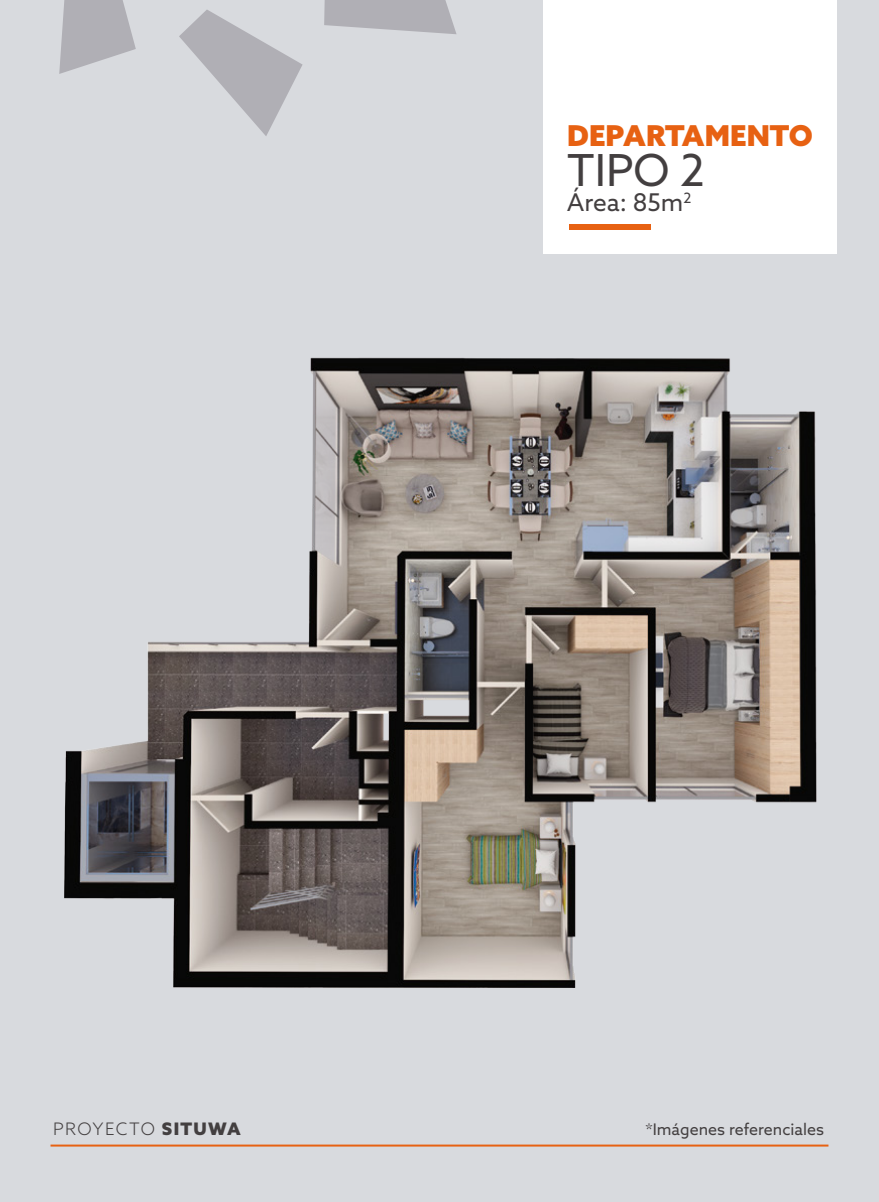
<style>
.page{position:relative;width:879px;height:1202px;background:#d8dade}
.page>*{position:absolute;margin:0;border:0;box-sizing:border-box;transform-origin:0 0}
.t1{font:44.2px "Azo Sans";color:#433f40}
.t2{font:900 28.8px "Azo Sans";color:#e76112}
.t3{font:24.4px "Azo Sans";color:#433f40}
.t4{font:300 17.2px "Azo Sans";letter-spacing:.08em;color:#433f40}
.t5{font:16px "Azo Sans";color:#433f40}
.s1{font-weight:900}
</style>
<div class="page">
<svg style="left:59px;top:0;width:77px;height:74px"></svg>
<svg style="left:179px;top:10px;width:124px;height:126px"></svg>
<svg style="left:324px;top:0;width:132px;height:34px"></svg>
<img style="left:64px;top:357px;width:753px;height:630px">
<hr style="left:51px;top:1144px;width:777px;height:2px;background:#e76112">
<div style="left:543px;top:0;width:294px;height:254px;background:#fff"></div>
<div style="left:569px;top:224px;width:82px;height:6px;background:#e76112"></div>
<h2 class="t2" style="left:567px;top:117px;width:247px">DEPARTAMENTO</h2>
<h1 class="t1" style="left:567px;top:142px;width:139px">TIPO 2</h1>
<h3 class="t3" style="left:567px;top:186px;width:126px">Área: 85m<sup>2</sup></h3>
<p class="t4" style="left:53px;top:1117px;width:189px">PROYECTO <span class="s1">SITUWA</span></p>
<p class="t5" style="left:645px;top:1118px;width:180px">*Imágenes referenciales</p>
</div>
